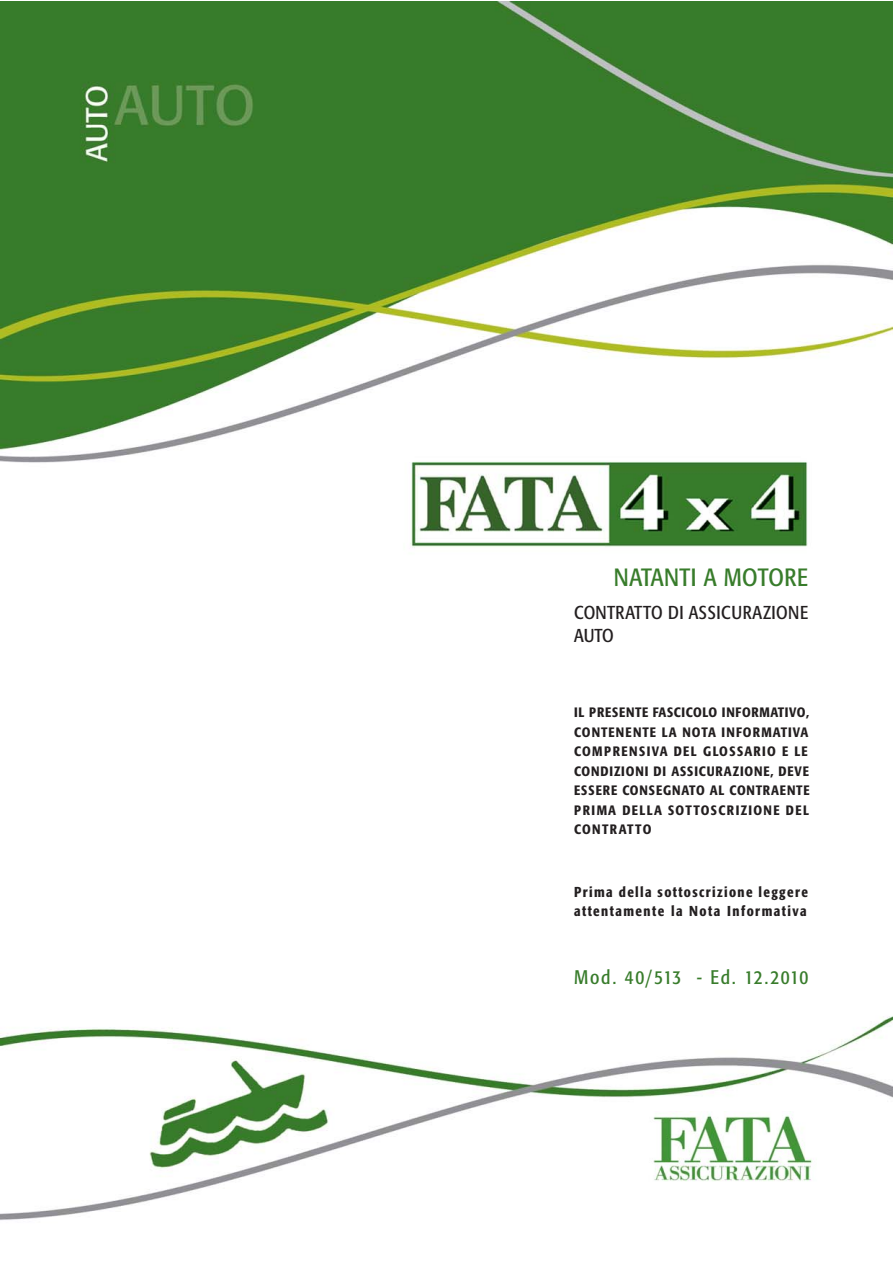
<style>
.page{position:relative;width:893px;height:1263px;background:#fff}
.page>*{position:absolute;margin:0;border:0;box-sizing:border-box;transform-origin:0 0}
.t1{font:condensed 24.75px "Formata";letter-spacing:.02em;color:#387c2b}
.t2{font:condensed 19.5px "Formata";letter-spacing:.05em;color:#387c2b}
.t3{font:condensed 18.6px/22.2px "Formata";letter-spacing:.02em;color:#231f20}
.t4{font:500 condensed 14.25px/19.5px "Formata";letter-spacing:.095em;color:#231f20}
.t5{font:500 condensed 13.5px/19.5px "Formata";letter-spacing:.07em;color:#231f20}
</style>
<div class="page">
<img style="left:0;top:2px;width:892px;height:1219px">
<div style="left:561px;top:1107px;width:259px;height:85px;background:#fff"></div>
<img style="left:653px;top:1114px;width:160px;height:67px">
<h1 class="t1" style="left:614px;top:567px;width:196px">NATANTI A MOTORE</h1>
<h3 class="t3" style="left:574px;top:603px;width:235px">CONTRATTO DI ASSICURAZIONE<br>AUTO</h3>
<p class="t5" style="left:574px;top:704px;width:237px">IL PRESENTE FASCICOLO INFORMATIVO,<br>CONTENENTE LA NOTA INFORMATIVA<br>COMPRENSIVA DEL GLOSSARIO E LE<br>CONDIZIONI DI ASSICURAZIONE, DEVE<br>ESSERE CONSEGNATO AL CONTRAENTE<br>PRIMA DELLA SOTTOSCRIZIONE DEL<br>CONTRATTO</p>
<p class="t4" style="left:574px;top:883px;width:235px">Prima della sottoscrizione leggere attentamente la Nota Informativa</p>
<h2 class="t2" style="left:574px;top:969px;width:236px">Mod. 40/513 - Ed. 12.2010</h2>
</div>
